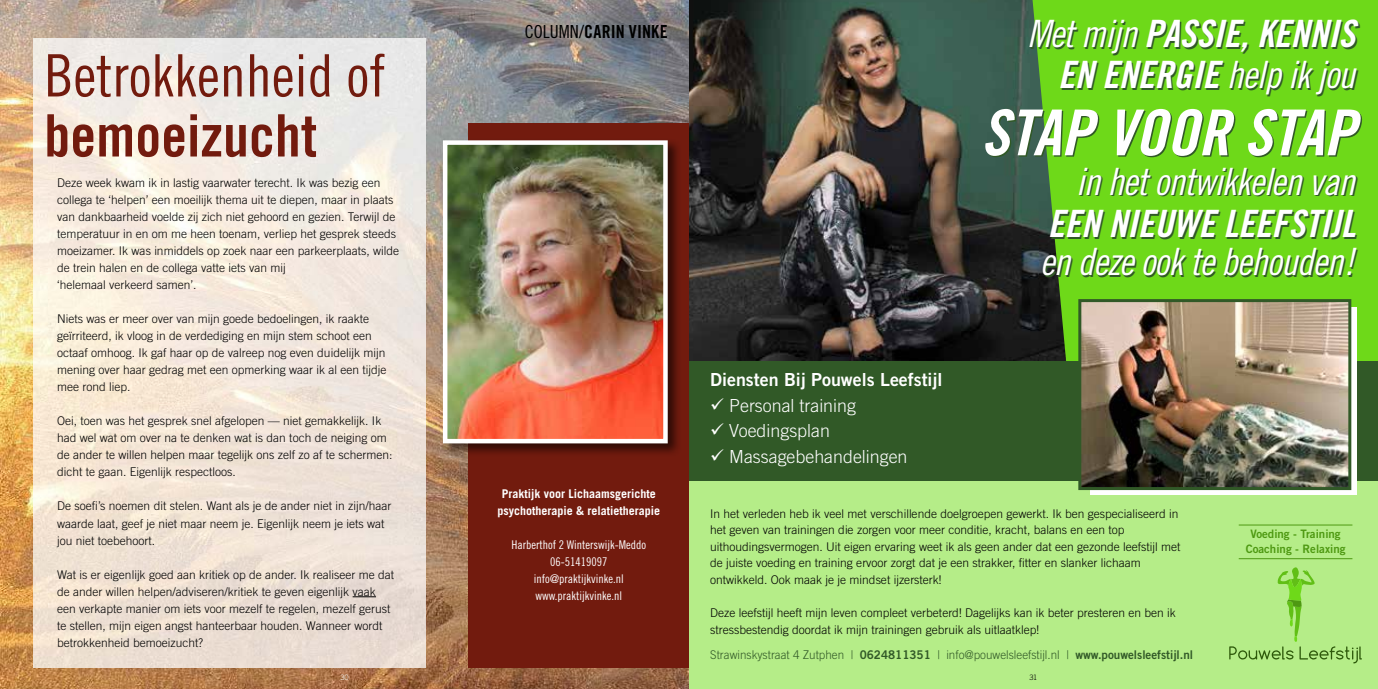
<style>
.page{position:relative;width:1378px;height:689px;background:#fff}
.page>*{position:absolute;margin:0;border:0;box-sizing:border-box;transform-origin:0 0}
.t1{font:63.3px "Trade Gothic LT Std Bd Cn 20 Obl";color:#fff}
.t2{font:58.5px "Trade Gothic LT Std Cn 18";color:#721b0e}
.t3{font:58.5px "Trade Gothic LT Std Bd Cn 20";color:#721b0e}
.t4{font:37.65px/41.1px "Trade Gothic LT Std Bd Cn 20 Obl";color:#fff;text-align:right}
.t5{font:37.65px "Trade Gothic LT Std Cn 18 Obl";letter-spacing:-.02em;color:#fff}
.t6{font:300 18px "Trade Gothic LT Std";color:#fff}
.t7{font:18px "Trade Gothic LT Std Bd 2";color:#fff}
.t8{font:18px "Trade Gothic LT Std Bd Cn 20";letter-spacing:.005em;color:#000}
.t9{font:300 12px/17px "Trade Gothic LT Std";color:#000}
.t10{font:300 12px "Trade Gothic LT Std";color:#315927}
.t11{font:12px/17px "Trade Gothic LT Std Cn 18";color:#fff;text-align:center}
.t12{font:700 12px/17px "Trade Gothic LT Std";color:#fff;text-align:center}
.t13{font:11.7px/14.7px "Trade Gothic LT Std Bd 2";color:#4e9912;text-align:center}
.t14{font:300 7.5px "Trade Gothic LT Std";color:#fff}
.t15{font:300 7.5px "Trade Gothic LT Std";color:#000}
.s1{font-family:"Trade Gothic LT Std Cn 18"}
.s2{font-family:"Trade Gothic LT Std Cn 18 Obl"}
.s3{font-family:"Trade Gothic LT Std Bd 2";font-weight:400}
</style>
<div class="page">
<div style="left:689px;top:395px;width:689px;height:294px;background:#b5ed88"></div>
<img style="left:689px;top:0;width:343px;height:361px">
<div style="left:1032px;top:0;width:346px;height:361px;background:#6ed919"></div>
<hr style="left:1238px;top:525px;width:114px;height:1px;background:#4e9912">
<svg style="left:1229px;top:567px;width:133px;height:96px"></svg>
<hr style="left:1238px;top:558px;width:114px;height:1px;background:#4e9912">
<div style="left:689px;top:361px;width:689px;height:119px;background:#315927"></div>
<svg style="left:1089px;top:307px;width:267px;height:188px;background:#f7f8f6"></svg>
<img style="left:1082px;top:303px;width:265px;height:183px">
<div style="left:1078px;top:299px;width:273px;height:191px;border:3px solid #315927"></div>
<img style="left:0;top:0;width:689px;height:689px">
<div style="left:469px;top:123px;width:220px;height:545px;background:#721b0e"></div>
<img style="left:33px;top:38px;width:392px;height:630px">
<svg style="left:353px;top:596px;width:23px;height:1px"></svg>
<img style="left:441px;top:138px;width:237px;height:319px">
<img style="left:448px;top:145px;width:215px;height:293px">
<div style="left:443px;top:140px;width:225px;height:303px;border:4px solid #fff"></div>
<h2 class="t2" style="left:44px;top:41px;width:343px">Betrokkenheid of</h2>
<h2 class="t3" style="left:44px;top:100px;width:274px">bemoeizucht</h2>
<p class="t9" style="left:57px;top:174px;width:343px">Deze week kwam ik in lastig vaarwater terecht. Ik was bezig een collega te ‘helpen’ een moeilijk thema uit te diepen, maar in plaats van dankbaarheid voelde zij zich niet gehoord en gezien. Terwijl de temperatuur in en om me heen toenam, verliep het gesprek steeds moeizamer. Ik was inmiddels op zoek naar een parkeerplaats, wilde de trein halen en de collega vatte iets van mij<br>‘helemaal verkeerd samen’.</p>
<p class="t9" style="left:57px;top:310px;width:331px">Niets was er meer over van mijn goede bedoelingen, ik raakte geïrriteerd, ik vloog in de verdediging en mijn stem schoot een octaaf omhoog. Ik gaf haar op de valreep nog even duidelijk mijn mening over haar gedrag met een opmerking waar ik al een tijdje mee rond liep.</p>
<p class="t9" style="left:57px;top:412px;width:337px">Oei, toen was het gesprek snel afgelopen — niet gemakkelijk. Ik had wel wat om over na te denken wat is dan toch de neiging om de ander te willen helpen maar tegelijk ons zelf zo af te schermen: dicht te gaan. Eigenlijk respectloos.</p>
<p class="t9" style="left:57px;top:497px;width:336px">De soefi’s noemen dit stelen. Want als je de ander niet in zijn/haar waarde laat, geef je niet maar neem je. Eigenlijk neem je iets wat jou niet toebehoort.</p>
<p class="t9" style="left:57px;top:565px;width:338px">Wat is er eigenlijk goed aan kritiek op de ander. Ik realiseer me dat de ander willen helpen/adviseren/kritiek te geven eigenlijk vaak een verkapte manier om iets voor mezelf te regelen, mezelf gerust te stellen, mijn eigen angst hanteerbaar houden. Wanneer wordt betrokkenheid bemoeizucht?</p>
<h3 class="t8" style="left:525px;top:21px;width:144px"><span class="s1">COLUMN/</span>CARIN VINKE</h3>
<p class="t12" style="left:497px;top:485px;width:164px">Praktijk voor Lichaamsgerichte psychotherapie &amp; relatietherapie</p>
<p class="t11" style="left:511px;top:536px;width:136px">Harberthof 2 Winterswijk-Meddo<br>06-51419097 info@praktijkvinke.nl www.praktijkvinke.nl</p>
<h3 class="t7" style="left:710px;top:369px;width:234px">Diensten Bij Pouwels Leefstijl</h3>
<h3 class="t6" style="left:710px;top:395px;width:147px">✓ Personal training</h3>
<h3 class="t6" style="left:710px;top:420px;width:121px">✓ Voedingsplan</h3>
<h3 class="t6" style="left:710px;top:446px;width:199px">✓ Massagebehandelingen</h3>
<h3 class="t4" style="left:1027px;top:14px;width:329px"><span class="s2">Met mijn</span> PASSIE, KENNIS<br>EN ENERGIE <span class="s2">help ik jou</span></h3>
<h1 class="t1" style="left:981px;top:94px;width:376px">STAP VOOR STAP</h1>
<h3 class="t5" style="left:1076px;top:159px;width:281px">in het ontwikkelen van</h3>
<h3 class="t4" style="left:1048px;top:204px;width:309px">EEN NIEUWE LEEFSTIJL</h3>
<h3 class="t5" style="left:1040px;top:239px;width:317px">en deze ook te behouden!</h3>
<p class="t9" style="left:710px;top:505px;width:472px;line-height:16.5px">In het verleden heb ik veel met verschillende doelgroepen gewerkt. Ik ben gespecialiseerd in het geven van trainingen die zorgen voor meer conditie, kracht, balans en een top uithoudingsvermogen. Uit eigen ervaring weet ik als geen ander dat een gezonde leefstijl met de juiste voeding en training ervoor zorgt dat je een strakker, fitter en slanker lichaam ontwikkeld. Ook maak je je mindset ijzersterk!</p>
<p class="t9" style="left:710px;top:604px;width:467px;line-height:16.5px">Deze leefstijl heeft mijn leven compleet verbeterd! Dagelijks kan ik beter presteren en ben ik stressbestendig doordat ik mijn trainingen gebruik als uitlaatklep!</p>
<p class="t10" style="left:710px;top:648px;width:484px">Strawinskystraat 4 Zutphen | <span class="s3">0624811351</span> | info@pouwelsleefstijl.nl | <span class="s3">www.pouwelsleefstijl.nl</span></p>
<p class="t13" style="left:1245px;top:526px;width:101px">Voeding - Training<br>Coaching - Relaxing</p>
<p class="t14" style="left:340px;top:672px;width:10px">30</p>
<p class="t15" style="left:1029px;top:672px;width:9px">31</p>
</div>
